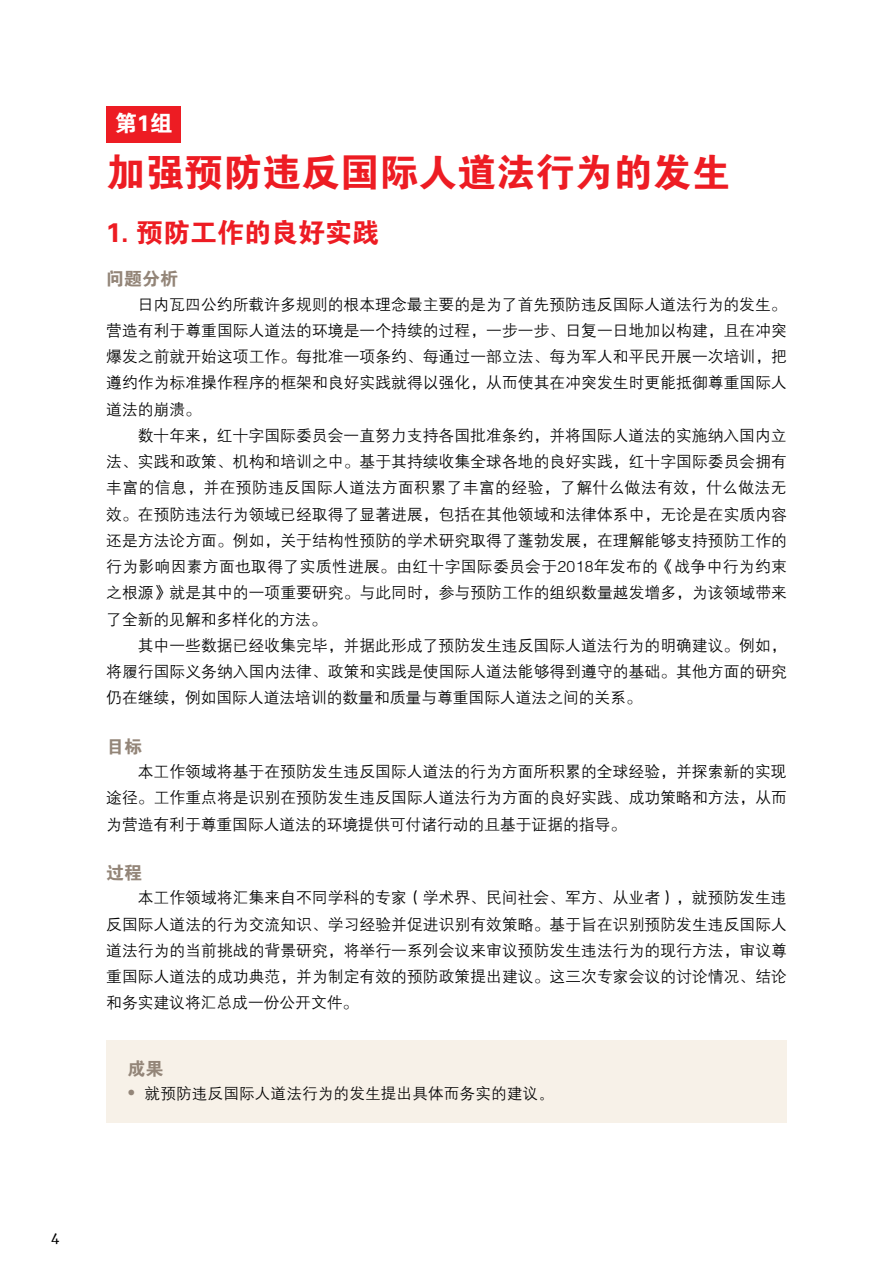
<style>
.page{position:relative;width:893px;height:1263px;background:#fff}
.page>*{position:absolute;margin:0;border:0;box-sizing:border-box;transform-origin:0 0}
.t1{font:39px "FZDHTJW GB1 0";color:#ed1c23}
.t2{font:27px "FZDHTJW GB1 0";color:#ed1c23}
.t3{font:22.5px "FZDHTJW GB1 0";color:#fff}
.t4{font:18px "FZDHTJW GB1 0";color:#938578}
.t5{font:15.75px/26.2px "FZZDXJW GB1 0";letter-spacing:.005em;color:#000;text-align:justify}
.t6{font:15.75px "H Yg 2 gj";color:#000}
.t7{font:12.75px "Merriweather";color:#000}
.s1{font-family:"Helvetica Neue";font-weight:300;color:#938578}
</style>
<div class="page">
<div style="left:106px;top:106px;width:75px;height:37px;background:#ed1c23"></div>
<div style="left:106px;top:1041px;width:681px;height:82px;background:#f7f1e8"></div>
<h3 class="t3" style="left:115px;top:111px;width:59px">第1组</h3>
<h1 class="t1" style="left:106px;top:151px;width:625px">加强预防违反国际人道法行为的发生</h1>
<h2 class="t2" style="left:106px;top:218px;width:274px">1. 预防工作的良好实践</h2>
<p class="t4" style="left:106px;top:269px;width:73px">问题分析</p>
<p class="t5" style="left:106px;top:291px;width:682px;text-indent:31px">日内瓦四公约所载许多规则的根本理念最主要的是为了首先预防违反国际人道法行为的发生。营造有利于尊重国际人道法的环境是一个持续的过程，一步一步、日复一日地加以构建，且在冲突爆发之前就开始这项工作。每批准一项条约、每通过一部立法、每为军人和平民开展一次培训，把遵约作为标准操作程序的框架和良好实践就得以强化，从而使其在冲突发生时更能抵御尊重国际人道法的崩溃。</p>
<p class="t5" style="left:106px;top:423px;width:682px;text-indent:31px">数十年来，红十字国际委员会一直努力支持各国批准条约，并将国际人道法的实施纳入国内立法、实践和政策、机构和培训之中。基于其持续收集全球各地的良好实践，红十字国际委员会拥有丰富的信息，并在预防违反国际人道法方面积累了丰富的经验，了解什么做法有效，什么做法无效。在预防违法行为领域已经取得了显著进展，包括在其他领域和法律体系中，无论是在实质内容还是方法论方面。例如，关于结构性预防的学术研究取得了蓬勃发展，在理解能够支持预防工作的行为影响因素方面也取得了实质性进展。由红十字国际委员会于2018年发布的《战争中行为约束之根源》就是其中的一项重要研究。与此同时，参与预防工作的组织数量越发增多，为该领域带来了全新的见解和多样化的方法。</p>
<p class="t5" style="left:106px;top:633px;width:682px;text-indent:31px">其中一些数据已经收集完毕，并据此形成了预防发生违反国际人道法行为的明确建议。例如，将履行国际义务纳入国内法律、政策和实践是使国际人道法能够得到遵守的基础。其他方面的研究仍在继续，例如国际人道法培训的数量和质量与尊重国际人道法之间的关系。</p>
<p class="t4" style="left:106px;top:737px;width:37px">目标</p>
<p class="t5" style="left:106px;top:759px;width:682px;text-indent:31px">本工作领域将基于在预防发生违反国际人道法的行为方面所积累的全球经验，并探索新的实现途径。工作重点将是识别在预防发生违反国际人道法行为方面的良好实践、成功策略和方法，从而为营造有利于尊重国际人道法的环境提供可付诸行动的且基于证据的指导。</p>
<p class="t4" style="left:106px;top:863px;width:37px">过程</p>
<p class="t5" style="left:106px;top:885px;width:682px;text-indent:31px">本工作领域将汇集来自不同学科的专家（学术界、民间社会、军方、从业者），就预防发生违反国际人道法的行为交流知识、学习经验并促进识别有效策略。基于旨在识别预防发生违反国际人道法行为的当前挑战的背景研究，将举行一系列会议来审议预防发生违法行为的现行方法，审议尊重国际人道法的成功典范，并为制定有效的预防政策提出建议。这三次专家会议的讨论情况、结论和务实建议将汇总成一份公开文件。</p>
<p class="t4" style="left:128px;top:1059px;width:37px">成果</p>
<p class="t6" style="left:128px;top:1085px;width:428px"><span class="s1">•</span> 就预防违反国际人道法行为的发生提出具体而务实的建议。</p>
<p class="t7" style="left:51px;top:1228px;width:10px">4</p>
</div>
